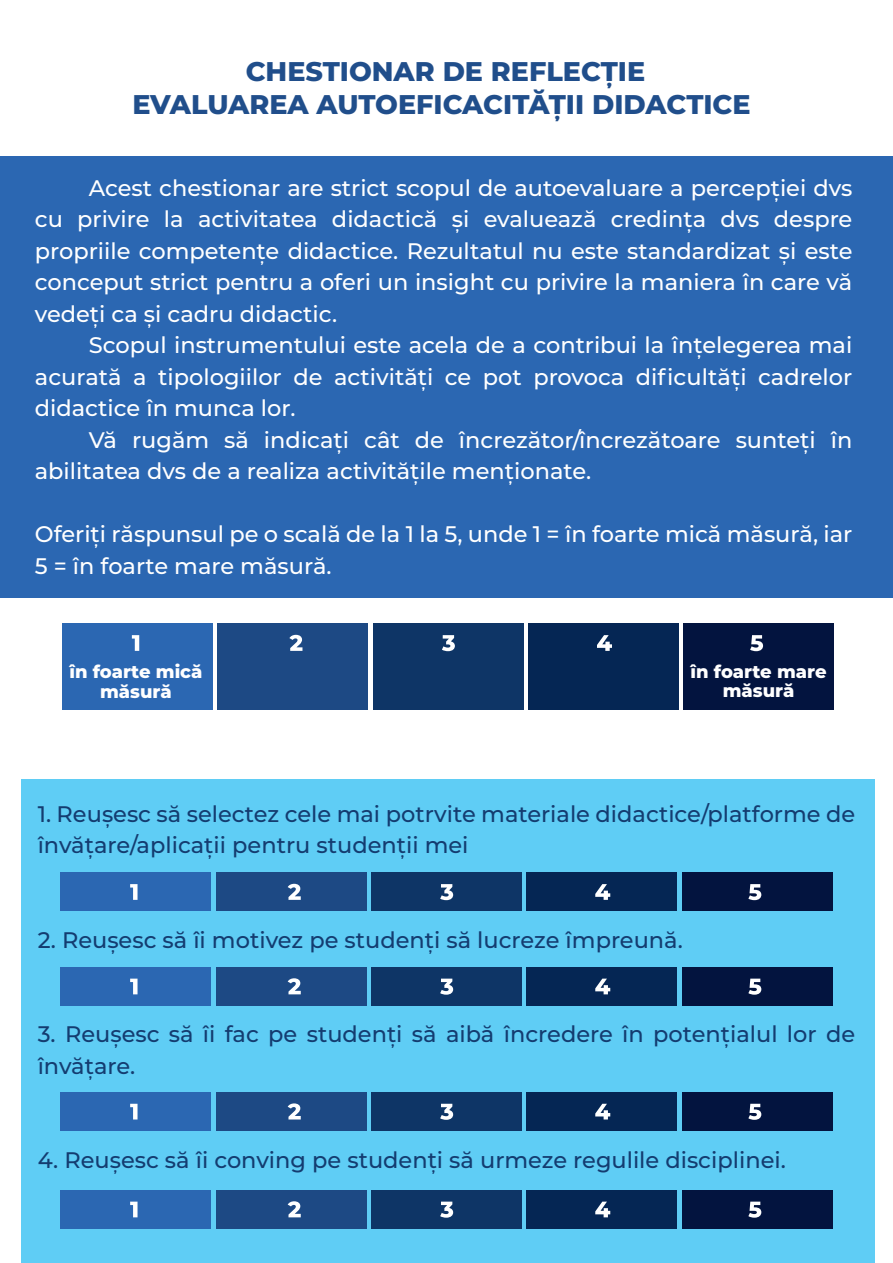
<style>
.page{position:relative;width:893px;height:1263px;background:#fff}
.page>*{position:absolute;margin:0;border:0;box-sizing:border-box;transform-origin:0 0}
.t1{font:800 27px/32.4px "Montserrat";color:#204e8b;text-align:center}
.t2{font:500 22.5px/31.5px "Montserrat";color:#fff;text-align:justify}
.t3{font:500 22.5px/31.5px "Montserrat";color:#143c70}
.t4{font:800 18px/19.5px "Montserrat";color:#fff;text-align:center}
</style>
<div class="page">
<div style="left:21px;top:779px;width:854px;height:484px;background:#5fcdf5"></div>
<div style="left:0;top:156px;width:893px;height:442px;background:#2b67b2"></div>
<div style="left:62px;top:624px;width:151px;height:86px;background:#2b67b2"></div>
<div style="left:217px;top:624px;width:151px;height:86px;background:#1d4984"></div>
<div style="left:373px;top:624px;width:151px;height:86px;background:#0e3566"></div>
<div style="left:528px;top:624px;width:151px;height:86px;background:#052654"></div>
<div style="left:683px;top:624px;width:151px;height:86px;background:#03143f"></div>
<svg style="left:132px;top:635px;width:7px;height:16px"></svg>
<svg style="left:289px;top:635px;width:13px;height:16px"></svg>
<svg style="left:442px;top:635px;width:13px;height:16px"></svg>
<svg style="left:597px;top:635px;width:15px;height:16px"></svg>
<svg style="left:750px;top:635px;width:13px;height:16px"></svg>
<div style="left:60px;top:873px;width:151px;height:38px;background:#2b67b2"></div>
<div style="left:216px;top:873px;width:151px;height:38px;background:#1d4984"></div>
<div style="left:371px;top:873px;width:151px;height:38px;background:#0e3566"></div>
<div style="left:526px;top:873px;width:151px;height:38px;background:#052654"></div>
<div style="left:682px;top:873px;width:151px;height:38px;background:#03143f"></div>
<svg style="left:130px;top:884px;width:8px;height:16px"></svg>
<svg style="left:288px;top:884px;width:13px;height:16px"></svg>
<svg style="left:440px;top:884px;width:13px;height:16px"></svg>
<svg style="left:595px;top:884px;width:15px;height:16px"></svg>
<svg style="left:748px;top:884px;width:13px;height:16px"></svg>
<div style="left:60px;top:967px;width:151px;height:38px;background:#2b67b2"></div>
<div style="left:216px;top:967px;width:151px;height:38px;background:#1d4984"></div>
<div style="left:371px;top:967px;width:151px;height:38px;background:#0e3566"></div>
<div style="left:526px;top:967px;width:151px;height:38px;background:#052654"></div>
<div style="left:682px;top:967px;width:151px;height:38px;background:#03143f"></div>
<svg style="left:130px;top:979px;width:8px;height:15px"></svg>
<svg style="left:288px;top:978px;width:13px;height:16px"></svg>
<svg style="left:440px;top:979px;width:13px;height:16px"></svg>
<svg style="left:595px;top:979px;width:15px;height:15px"></svg>
<svg style="left:748px;top:979px;width:13px;height:16px"></svg>
<div style="left:60px;top:1092px;width:151px;height:39px;background:#2b67b2"></div>
<div style="left:216px;top:1092px;width:151px;height:39px;background:#1d4984"></div>
<div style="left:371px;top:1092px;width:151px;height:39px;background:#0e3566"></div>
<div style="left:526px;top:1092px;width:151px;height:39px;background:#052654"></div>
<div style="left:682px;top:1092px;width:151px;height:39px;background:#03143f"></div>
<svg style="left:130px;top:1104px;width:8px;height:15px"></svg>
<svg style="left:288px;top:1103px;width:13px;height:16px"></svg>
<svg style="left:440px;top:1104px;width:13px;height:16px"></svg>
<svg style="left:595px;top:1104px;width:15px;height:15px"></svg>
<svg style="left:748px;top:1104px;width:13px;height:16px"></svg>
<div style="left:60px;top:1190px;width:151px;height:38px;background:#2b67b2"></div>
<div style="left:216px;top:1190px;width:151px;height:38px;background:#1d4984"></div>
<div style="left:371px;top:1190px;width:151px;height:38px;background:#0e3566"></div>
<div style="left:526px;top:1190px;width:151px;height:38px;background:#052654"></div>
<div style="left:682px;top:1190px;width:151px;height:38px;background:#03143f"></div>
<svg style="left:130px;top:1201px;width:8px;height:16px"></svg>
<svg style="left:288px;top:1201px;width:13px;height:16px"></svg>
<svg style="left:440px;top:1201px;width:13px;height:17px"></svg>
<svg style="left:595px;top:1201px;width:15px;height:16px"></svg>
<svg style="left:748px;top:1201px;width:13px;height:17px"></svg>
<p class="t1" style="left:132px;top:54px;width:620px">CHESTIONAR DE REFLECȚIE<br>EVALUAREA AUTOEFICACITĂȚII DIDACTICE</p>
<p class="t2" style="left:35px;top:171px;width:819px;text-indent:54px">Acest chestionar are strict scopul de autoevaluare a percepției dvs cu privire la activitatea didactică și evaluează credința dvs despre propriile competențe didactice. Rezultatul nu este standardizat și este conceput strict pentru a oferi un insight cu privire la maniera în care vă vedeți ca și cadru didactic.</p>
<p class="t2" style="left:35px;top:328px;width:819px;text-indent:54px">Scopul instrumentului este acela de a contribui la înțelegerea mai acurată a tipologiilor de activități ce pot provoca dificultăți cadrelor didactice în munca lor.</p>
<p class="t2" style="left:35px;top:423px;width:819px;text-indent:54px">Vă rugăm să indicați cât de încrezător/încrezătoare sunteți în abilitatea dvs de a realiza activitățile menționate.</p>
<p class="t2" style="left:35px;top:517px;width:819px">Oferiți răspunsul pe o scală de la 1 la 5, unde 1 = în foarte mică măsură, iar<br>5 = în foarte mare măsură.</p>
<p class="t4" style="left:69px;top:661px;width:135px">în foarte mică măsură</p>
<p class="t4" style="left:691px;top:660px;width:137px">în foarte mare măsură</p>
<p class="t3" style="left:38px;top:797px;width:819px">1. Reușesc să selectez cele mai potrvite materiale didactice/platforme de învățare/aplicații pentru studenții mei</p>
<p class="t3" style="left:38px;top:923px;width:647px">2. Reușesc să îi motivez pe studenți să lucreze împreună.</p>
<p class="t3" style="left:38px;top:1017px;width:819px">3. Reușesc să îi fac pe studenți să aibă încredere în potențialul lor de învățare.</p>
<p class="t3" style="left:38px;top:1143px;width:750px">4. Reușesc să îi conving pe studenți să urmeze regulile disciplinei.</p>
</div>
